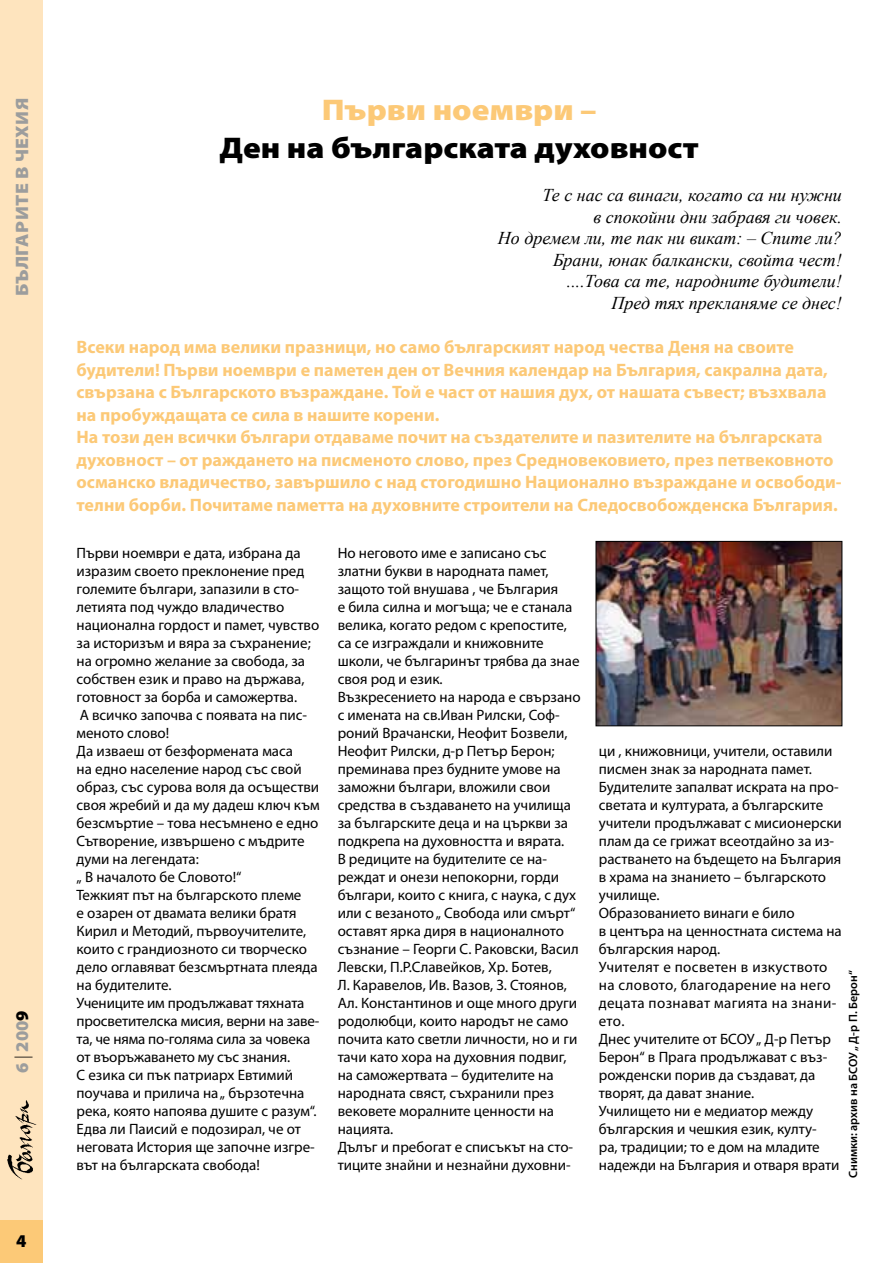
<style>
.page{position:relative;width:893px;height:1263px;background:#fff}
.page>*{position:absolute;margin:0;border:0;box-sizing:border-box;transform-origin:0 0}
.t1{font:900 30px "Myriad Pro";color:#000;scale:1.1 1}
.t2{font:900 30px "Myriad Pro";color:#fcc977;scale:1.1 1}
.t3{font:700 18px/22.5px "Myriad Pro";color:#fcc977}
.t4{font:italic 18px/21.6px "Times New Roman";color:#000;text-align:right}
.t5{font:900 18px "Myriad Pro";color:#9c9d9d;scale:1.1 1}
.t6{font:900 18px "Myriad Pro";color:#9c9d9d}
.t7{font:900 18px "Myriad Pro";color:#000}
.t8{font:15px/18px "Myriad Pro";color:#000}
.t9{font:600 12px "Myriad Pro";color:#000}
.s1{font-weight:300;color:#000}
.s2{color:#000}
</style>
<div class="page">
<img style="left:598px;top:543px;width:242px;height:181px">
<div style="left:596px;top:541px;width:246px;height:185px;border:1px solid #000"></div>
<div style="left:0;top:0;width:43px;height:1263px;background:#fee4be"></div>
<div style="left:0;top:1220px;width:43px;height:43px;background:#fcc977"></div>
<p class="t5" style="left:10px;top:296px;width:182px;rotate:-90deg">Българите в Чехия</p>
<p class="t6" style="left:10px;top:1073px;width:64px;rotate:-90deg">6 <span class="s1">|</span> 200<span class="s2">9</span></p>
<p class="t7" style="left:16px;top:1229px;width:12px">4</p>
<h1 class="t2" style="left:322px;top:90px;width:252px">Първи ноември –</h1>
<h1 class="t1" style="left:220px;top:128px;width:437px">Ден на българската духовност</h1>
<p class="t4" style="left:498px;top:184px;width:345px">Те с нас са винаги, когато са ни нужни<br>в спокойни дни забравя ги човек.<br>Но дремем ли, те пак ни викат: – Спите ли?<br>Брани, юнак балкански, свойта чест! ....Това са те, народните будители!<br>Пред тях прекланяме се днес!</p>
<p class="t3" style="left:77px;top:335px;width:767px">Всеки народ има велики празници, но само българският народ чества Деня на своите будители! Първи ноември е паметен ден от Вечния календар на България, сакрална дата, свързана с Българското възраждане. Той е част от нашия дух, от нашата съвест; възхвала на пробуждащата се сила в нашите корени.<br>На този ден всички българи отдаваме почит на създателите и пазителите на българската духовност – от раждането на писменото слово, през Средновековието, през петвековното османско владичество, завършило с над стогодишно Национално възраждане и освободи&shy;телни борби. Почитаме паметта на духовните строители на Следосвобожденска България.</p>
<p class="t8" style="left:77px;top:544px;width:245px">Първи ноември е дата, избрана да изразим своето преклонение пред големите българи, запазили в сто&shy;летията под чуждо владичество национална гордост и памет, чувство за историзъм и вяра за съхранение; на огромно желание за свобода, за собствен език и право на държава, готовност за борба и саможертва.<br>А всичко започва с появата на пис&shy;меното слово!<br>Да изваeш от безформената маса<br>на едно население народ със свой образ, със сурова воля да осъществи своя жребий и да му дадеш ключ към безсмъртие – това несъмнено е едно<br>Сътворение, извършено с мъдрите думи на легендата:<br>„ В началото бе Словото!“<br>Тежкият път на българското племе<br>е озарен от двамата велики братя<br>Кирил и Методий, първоучителите, които с грандиозното си творческо дело оглавяват безсмъртната плеяда на будителите.<br>Учениците им продължават тяхната просветителска мисия, верни на заве&shy;та, че няма по-голяма сила за човека от въоръжаването му със знания.<br>С езика си пък патриарх Евтимий поучава и прилича на „ бързотечна река, която напоява душите с разум“.<br>Едва ли Паисий е подозирал, че от неговата История ще започне изгре&shy;вът на българската свобода!</p>
<p class="t8" style="left:338px;top:544px;width:244px">Но неговото име е записано със златни букви в народната памет, защото той внушава , че България<br>е била силна и могъща; че е станала велика, когато редом с крепостите, са се изграждали и книжовните школи, че българинът трябва да знае своя род и език.<br>Възкресението на народа е свързано с имената на св.Иван Рилски, Соф&shy;роний Врачански, Неофит Бозвели,<br>Неофит Рилски, д-р Петър Берон; преминава през будните умове на заможни българи, вложили свои средства в създаването на училища за българските деца и на църкви за подкрепа на духовността и вярата.<br>В редиците на будителите се на&shy;реждат и онези непокорни, горди българи, които с книга, с наука, с дух или с везаното „ Свобода или смърт“ оставят ярка диря в националното съзнание – Георги С. Раковски, Васил<br>Левски, П.Р.Славейков, Хр. Ботев,<br>Л. Каравелов, Ив. Вазов, З. Стоянов,<br>Ал. Константинов и още много други родолюбци, които народът не само почита като светли личности, но и ги тачи като хора на духовния подвиг, на саможертвата – будителите на народната свяст, съхранили през вековете моралните ценности на нацията.<br>Дълъг и пребогат е списъкът на сто&shy;тиците знайни и незнайни духовни-</p>
<p class="t8" style="left:599px;top:742px;width:245px">ци , книжовници, учители, оставили писмен знак за народната памет.<br>Будителите запалват искрата на про&shy;светата и културата, а българските учители продължават с мисионерски плам да се грижат всеотдайно за из&shy;растването на бъдещето на България в храма на знанието – българското училище.<br>Образованието винаги е било<br>в центъра на ценностната система на българския народ.<br>Учителят е посветен в изкуството на словото, благодарение на него децата познават магията на знани&shy;ето.<br>Днес учителите от БСОУ „ Д-р Петър<br>Берон“ в Прага продължават с въз&shy;рожденски порив да създават, да творят, да дават знание.<br>Училището ни е медиатор между българския и чешкия език, култу-<br>ра, традиции; то е дом на младите надежди на България и отваря врати</p>
<p class="t9" style="left:845px;top:1178px;width:209px;rotate:-90deg">Снимки: архив на БСОУ „ Д-р П. Берон“</p>
</div>
